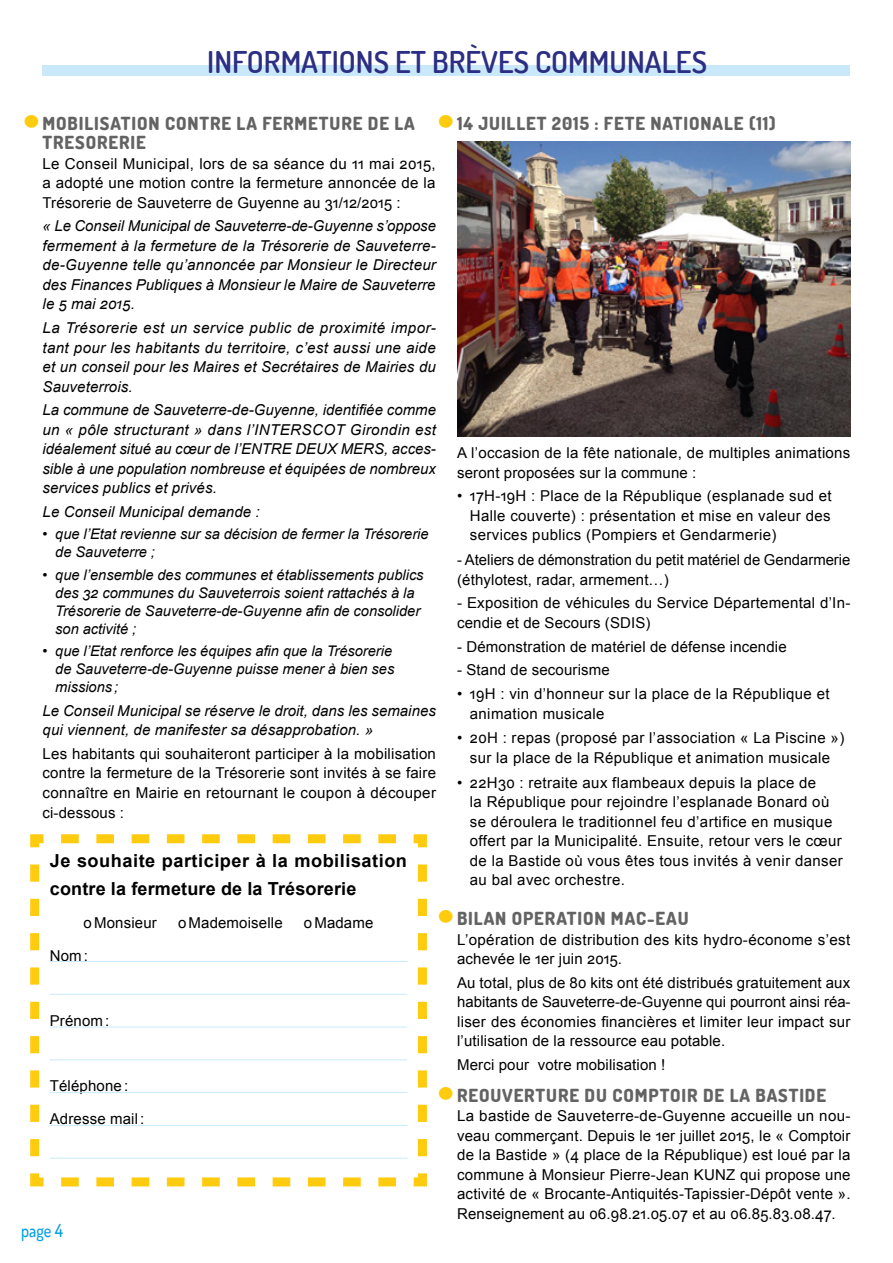
<style>
.page{position:relative;width:893px;height:1263px;background:#fff}
.page>*{position:absolute;margin:0;border:0;box-sizing:border-box;transform-origin:0 0}
.t1{font:600 30px "Dosis";color:#2c2e83}
.t2{font:800 18px/19.5px "Dosis";letter-spacing:.05em;color:#646363}
.t3{font:700 18px/28.3px "Arial";letter-spacing:.03em;color:#000}
.t4{font:500 18px "Dosis";color:#009fe3;scale:.9 1}
.t5{font:15px/19.5px "Arial";letter-spacing:.02em;color:#000}
.t6{font:italic 15px/19.5px "Arial";letter-spacing:.01em;color:#000;text-align:justify}
.t7{font:15px/19.5px "Arial";color:#000}
.t8{font:italic 14.7px/18px "Arial";color:#000}
.s1{font-size:48px;color:#fecb0f}
</style>
<div class="page">
<img style="left:457px;top:141px;width:393px;height:295px">
<div style="left:43px;top:65px;width:807px;height:10px;background:#c9e9fb"></div>
<svg style="left:30px;top:834px;width:397px;height:353px"></svg>
<hr style="left:50px;top:961px;width:357px;height:1px;background:#c9e9fb">
<hr style="left:50px;top:994px;width:357px;height:1px;background:#c9e9fb">
<hr style="left:50px;top:1027px;width:357px;height:1px;background:#c9e9fb">
<hr style="left:50px;top:1059px;width:357px;height:1px;background:#c9e9fb">
<hr style="left:50px;top:1092px;width:357px;height:1px;background:#c9e9fb">
<hr style="left:50px;top:1125px;width:357px;height:1px;background:#c9e9fb">
<hr style="left:50px;top:1158px;width:357px;height:1px;background:#c9e9fb">
<h1 class="t1" style="left:207px;top:43px;width:501px">INFORMATIONS ET BRÈVES COMMUNALES</h1>
<p class="t2" style="left:43px;top:113px;width:374px;text-indent:-19px"><span class="s1">•</span> MOBILISATION CONTRE LA FERMETURE DE LA<br>TRESORERIE</p>
<p class="t5" style="left:43px;top:154px;width:395px;text-align:justify">Le Conseil Municipal, lors de sa séance du 11 mai 2015, a adopté une motion contre la fermeture annoncée de la Trésorerie de Sauveterre de Guyenne au 31/12/2015 :</p>
<p class="t6" style="left:43px;top:217px;width:395px">« Le Conseil Municipal de Sauveterre-de-Guyenne s’oppose fermement à la fermeture de la Trésorerie de Sauveterre&shy;de-Guyenne telle qu’annoncée par Monsieur le Directeur des Finances Publiques à Monsieur le Maire de Sauveterre le 5 mai 2015.</p>
<p class="t6" style="left:43px;top:318px;width:395px">La Trésorerie est un service public de proximité impor&shy;tant pour les habitants du territoire, c’est aussi une aide et un conseil pour les Maires et Secrétaires de Mairies du Sauveterrois.</p>
<p class="t6" style="left:43px;top:401px;width:395px">La commune de Sauveterre-de-Guyenne, identifiée comme un « pôle structurant » dans l’INTERSCOT Girondin est idéalement situé au cœur de l’ENTRE DEUX MERS, acces&shy;sible à une population nombreuse et équipées de nombreux services publics et privés.</p>
<p class="t6" style="left:43px;top:502px;width:219px">Le Conseil Municipal demande :</p>
<p class="t8" style="left:55px;top:525px;width:375px;text-indent:-13px">• que l’Etat revienne sur sa décision de fermer la Trésorerie de Sauveterre ;</p>
<p class="t8" style="left:55px;top:566px;width:370px;text-indent:-13px">• que l’ensemble des communes et établissements publics des 32 communes du Sauveterrois soient rattachés à la Trésorerie de Sauveterre-de-Guyenne afin de consolider son activité ;</p>
<p class="t8" style="left:55px;top:642px;width:341px;text-indent:-13px">• que l’Etat renforce les équipes afin que la Trésorerie de Sauveterre-de-Guyenne puisse mener à bien ses missions ;</p>
<p class="t6" style="left:43px;top:701px;width:395px">Le Conseil Municipal se réserve le droit, dans les semaines qui viennent, de manifester sa désapprobation. »</p>
<p class="t5" style="left:43px;top:744px;width:395px;text-align:justify">Les habitants qui souhaiteront participer à la mobilisation contre la fermeture de la Trésorerie sont invités à se faire connaître en Mairie en retournant le coupon à découper ci-dessous :</p>
<p class="t2" style="left:438px;top:113px;width:339px"><span class="s1">•</span>14 JUILLET 2015 : FETE NATIONALE (11)</p>
<p class="t5" style="left:457px;top:443px;width:395px">A l’occasion de la fête nationale, de multiples animations seront proposées sur la commune :</p>
<p class="t5" style="left:470px;top:486px;width:363px;text-align:justify;text-indent:-13px">• 17H-19H : Place de la République (esplanade sud et Halle couverte) : présentation et mise en valeur des services publics (Pompiers et Gendarmerie)</p>
<p class="t7" style="left:457px;top:550px;width:395px">- Ateliers de démonstration du petit matériel de Gendarmerie (éthylotest, radar, armement…)</p>
<p class="t5" style="left:457px;top:593px;width:395px">- Exposition de véhicules du Service Départemental d’In&shy;cendie et de Secours (SDIS)</p>
<p class="t5" style="left:457px;top:636px;width:331px">- Démonstration de matériel de défense incendie</p>
<p class="t5" style="left:457px;top:660px;width:154px">- Stand de secourisme</p>
<p class="t5" style="left:470px;top:684px;width:361px;text-indent:-13px">• 19H : vin d’honneur sur la place de la République et animation musicale</p>
<p class="t5" style="left:457px;top:728px;width:389px;text-align:center">• 20H : repas (proposé par l’association « La Piscine ») sur la place de la République et animation musicale</p>
<p class="t5" style="left:470px;top:773px;width:374px;text-indent:-13px">• 22H30 : retraite aux flambeaux depuis la place de<br>la République pour rejoindre l’esplanade Bonard où se déroulera le traditionnel feu d’artifice en musique offert par la Municipalité. Ensuite, retour vers le cœur de la Bastide où vous êtes tous invités à venir danser au bal avec orchestre.</p>
<p class="t3" style="left:50px;top:847px;width:359px">Je souhaite participer à la mobilisation contre la fermeture de la Trésorerie</p>
<p class="t5" style="left:84px;top:913px;width:75px">o Monsieur</p>
<p class="t5" style="left:178px;top:913px;width:106px">o Mademoiselle</p>
<p class="t5" style="left:304px;top:913px;width:71px">o Madame</p>
<p class="t5" style="left:50px;top:945px;width:40px">Nom :</p>
<p class="t2" style="left:438px;top:908px;width:252px"><span class="s1">•</span> BILAN OPERATION MAC-EAU</p>
<p class="t5" style="left:457px;top:929px;width:395px">L’opération de distribution des kits hydro-économe s’est achevée le 1er juin 2015.</p>
<p class="t5" style="left:457px;top:973px;width:395px;text-align:justify">Au total, plus de 80 kits ont été distribués gratuitement aux habitants de Sauveterre-de-Guyenne qui pourront ainsi réa&shy;liser des économies financières et limiter leur impact sur l’utilisation de la ressource eau potable.</p>
<p class="t5" style="left:457px;top:1055px;width:210px">Merci pour votre mobilisation !</p>
<p class="t5" style="left:50px;top:1011px;width:61px">Prénom :</p>
<p class="t5" style="left:50px;top:1069px;width:96px;line-height:32.5px">Téléphone :<br>Adresse mail :</p>
<p class="t4" style="left:21px;top:1219px;width:48px">page 4</p>
<p class="t2" style="left:438px;top:1085px;width:390px"><span class="s1">•</span> REOUVERTURE DU COMPTOIR DE LA BASTIDE</p>
<p class="t5" style="left:457px;top:1106px;width:395px;text-align:justify">La bastide de Sauveterre-de-Guyenne accueille un nou&shy;veau commerçant. Depuis le 1er juillet 2015, le « Comptoir de la Bastide » (4 place de la République) est loué par la commune à Monsieur Pierre-Jean KUNZ qui propose une activité de « Brocante-Antiquités-Tapissier-Dépôt vente ».<br>Renseignement au 06.98.21.05.07 et au 06.85.83.08.47.</p>
</div>
